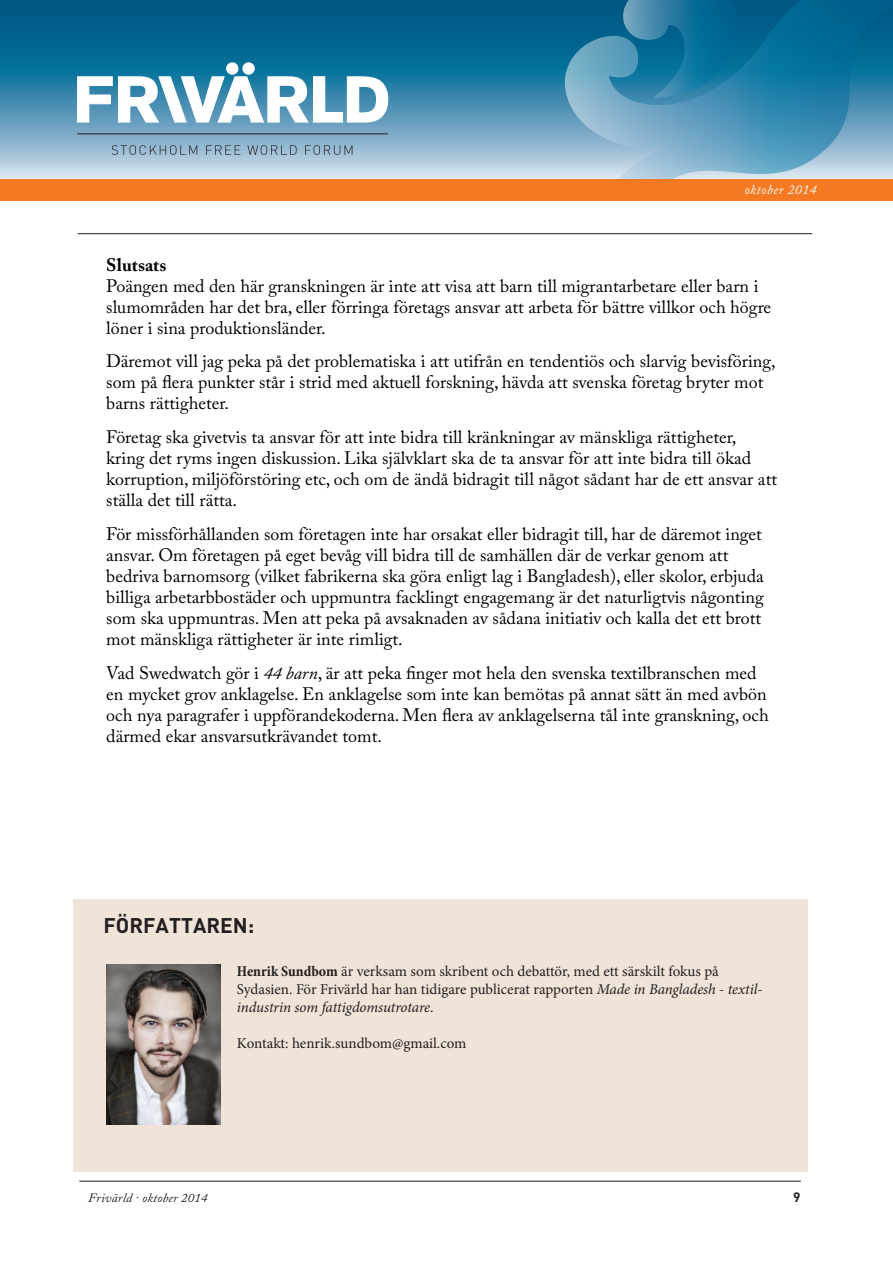
<style>
.page{position:relative;width:893px;height:1263px;background:#fff}
.page>*{position:absolute;margin:0;border:0;box-sizing:border-box;transform-origin:0 0}
.t1{font:700 21px "DIN";color:#231f20}
.t2{font:18px/21px "Adobe Caslon Pro";color:#000}
.bröd{font:15px/18px "Minion Pro";letter-spacing:-.005em;color:#231f20}
.t3{font:italic 13.5px "Adobe Caslon Pro";letter-spacing:.04em;color:#fff}
.t4{font:700 13.5px "DIN";color:#231f20}
.t5{font:italic 12.75px "Adobe Caslon Pro";letter-spacing:.02em;color:#231f20}
.s1{font-weight:700}
.s2{font-style:italic}
.s3{font-weight:700;font-stretch:condensed}
</style>
<div class="page">
<hr style="left:78px;top:233px;width:734px;height:1px;background:#231f20">
<hr style="left:79px;top:1181px;width:722px;height:1px;background:#231f20">
<svg style="left:0;top:0;width:565px;height:179px;background:#4189ab"></svg>
<svg style="left:565px;top:0;width:328px;height:179px;background:#4f94b6"></svg>
<svg style="left:616px;top:0;width:132px;height:98px;background:#1c779f"></svg>
<div style="left:0;top:179px;width:893px;height:22px;background:#f47921"></div>
<svg style="left:77px;top:76px;width:312px;height:47px"></svg>
<div style="left:227px;top:63px;width:11px;height:11px;background:#fff;border-radius:50%"></div>
<div style="left:226px;top:62px;width:12px;height:13px;border:1px solid #fff;border-radius:50%"></div>
<div style="left:243px;top:63px;width:11px;height:11px;background:#fff;border-radius:50%"></div>
<div style="left:243px;top:62px;width:12px;height:13px;border:1px solid #fff;border-radius:50%"></div>
<svg style="left:112px;top:145px;width:85px;height:10px"></svg>
<svg style="left:206px;top:145px;width:34px;height:10px"></svg>
<svg style="left:247px;top:145px;width:50px;height:10px"></svg>
<svg style="left:305px;top:145px;width:47px;height:10px"></svg>
<hr style="left:77px;top:133px;width:311px;height:1px;background:#231f20">
<div style="left:73px;top:899px;width:734px;height:272px;background:#f0e3d8"></div>
<img style="left:107px;top:964px;width:113px;height:160px">
<p class="t3" style="left:744px;top:181px;width:74px">oktober 2014</p>
<p class="t2" style="left:106px;top:254px;width:666px"><span class="s1">Slutsats<br></span>Poängen med den här granskningen är inte att visa att barn till migrantarbetare eller barn i slumområden har det bra, eller förringa företags ansvar att arbeta för bättre villkor och högre löner i sina produktionsländer.</p>
<p class="t2" style="left:106px;top:351px;width:671px">Däremot vill jag peka på det problematiska i att utifrån en tendentiös och slarvig bevisföring, som på flera punkter står i strid med aktuell forskning, hävda att svenska företag bryter mot barns rättigheter.</p>
<p class="t2" style="left:106px;top:426px;width:672px">Företag ska givetvis ta ansvar för att inte bidra till kränkningar av mänskliga rättigheter, kring det ryms ingen diskussion. Lika självklart ska de ta ansvar för att inte bidra till ökad korruption, miljöförstöring etc, och om de ändå bidragit till något sådant har de ett ansvar att ställa det till rätta.</p>
<p class="t2" style="left:106px;top:523px;width:659px">För missförhållanden som företagen inte har orsakat eller bidragit till, har de däremot inget ansvar. Om företagen på eget bevåg vill bidra till de samhällen där de verkar genom att bedriva barnomsorg (vilket fabrikerna ska göra enligt lag i Bangladesh), eller skolor, erbjuda billiga arbetarbbostäder och uppmuntra facklingt engagemang är det naturligtvis någonting som ska uppmuntras. Men att peka på avsaknaden av sådana initiativ och kalla det ett brott mot mänskliga rättigheter är inte rimligt.</p>
<p class="t2" style="left:106px;top:662px;width:664px">Vad Swedwatch gör i <span class="s2">44 barn</span>, är att peka finger mot hela den svenska textilbranschen med en mycket grov anklagelse. En anklagelse som inte kan bemötas på annat sätt än med avbön och nya paragrafer i uppförandekoderna. Men flera av anklagelserna tål inte granskning, och därmed ekar ansvarsutkrävandet tomt.</p>
<p class="t1" style="left:104px;top:912px;width:152px">FÖRFATTAREN:</p>
<p class="bröd" style="left:237px;top:962px;width:527px"><span class="s3">Henrik Sundbom</span> är verksam som skribent och debattör, med ett särskilt fokus på<br>Sydasien. För Frivärld har han tidigare publicerat rapporten <span class="s2">Made in Bangladesh - textil&shy;industrin som fattigdomsutrotare</span>.</p>
<p class="bröd" style="left:237px;top:1034px;width:231px">Kontakt: henrik.sundbom@gmail.com</p>
<p class="t5" style="left:88px;top:1190px;width:121px">Frivärld · oktober 2014</p>
<p class="t4" style="left:793px;top:1188px;width:9px">9</p>
</div>
